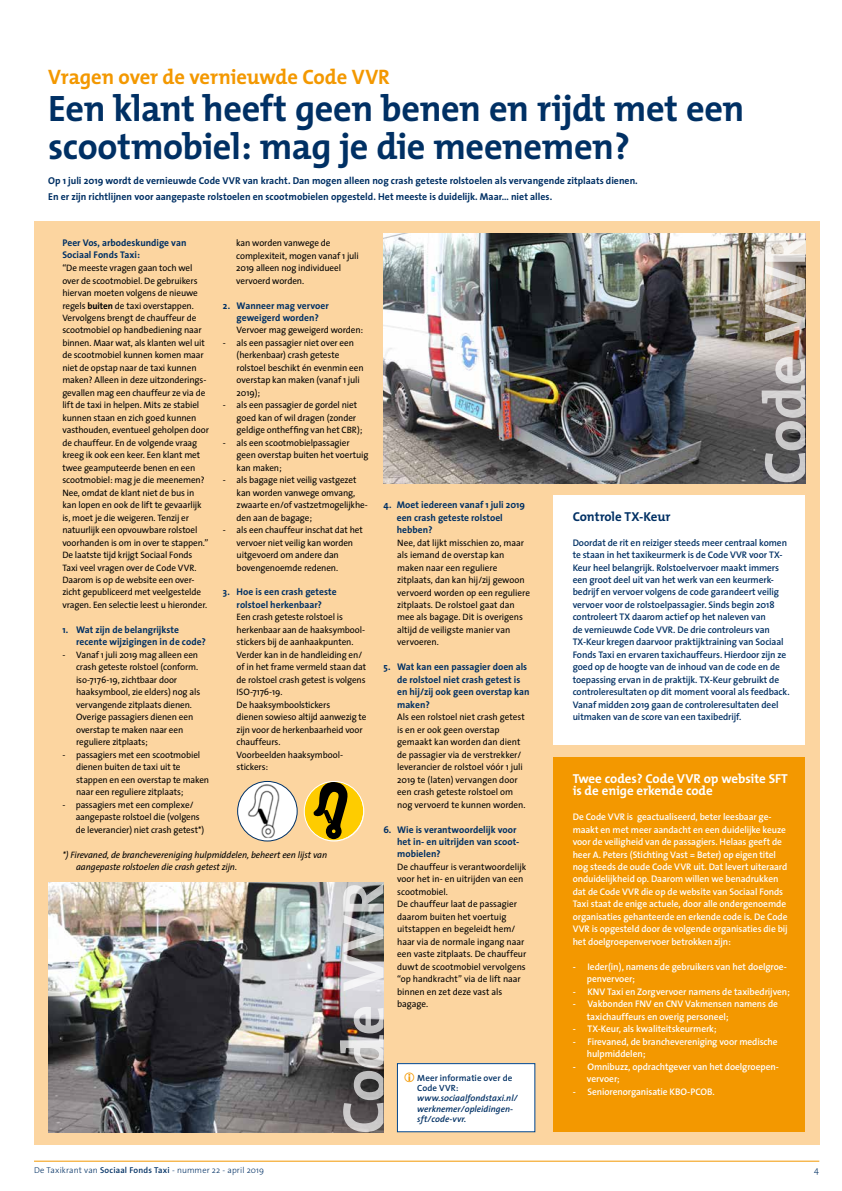
<style>
.page{position:relative;width:842px;height:1191px;background:#fff}
.page>*{position:absolute;margin:0;border:0;box-sizing:border-box;transform-origin:0 0}
.t1{font:700 37px/37.4px "The Mix";letter-spacing:-.01em;color:#003064}
.t2{font:700 21px "The Mix";letter-spacing:-.005em;color:#f39800}
.t3{font:700 13px/12.5px "The Mix";letter-spacing:-.005em;color:#fff}
.t4{font:700 13px "The Mix";letter-spacing:-.005em;color:#003064}
.t5{font:700 10px/16px "The Sans";color:#003064}
.t6{font:700 9.7px/12px "The Sans";color:#003064}
.t7{font:600 9.6px/12.5px "The Sans";letter-spacing:-.01em;color:#fff}
.t8{font:600 9.6px/12.5px "The Sans";letter-spacing:-.01em;color:#003064}
.t9{font:9.3px/12.5px "The Sans";letter-spacing:-.01em;color:#000}
.t10{font:italic 9.3px/12.5px "The Sans";letter-spacing:-.01em;color:#000}
.t11{font:italic 600 9px/10.2px "The Sans";letter-spacing:.005em;color:#003064}
.t12{font:600 9px/10.2px "The Sans";letter-spacing:.005em;color:#003064}
.t13{font:300 9px "The Sans";color:#003064}
.t14{font:300 8.5px "The Sans";letter-spacing:.02em;color:#003064}
.s1{font-weight:700}
.s2{font-weight:600}
</style>
<div class="page">
<hr style="left:34px;top:1160px;width:785px;height:1px;background:#f39800">
<div style="left:34px;top:221px;width:785px;height:923px;background:#fcd5a0"></div>
<div style="left:554px;top:495px;width:251px;height:250px;background:#fff"></div>
<div style="left:554px;top:757px;width:251px;height:375px;background:#f39800"></div>
<img style="left:48px;top:882px;width:335px;height:250px">
<img style="left:383px;top:234px;width:422px;height:249px">
<div style="left:238px;top:781px;width:59px;height:60px;background:#fff;border-radius:50%"></div>
<img style="left:243px;top:781px;width:45px;height:57px">
<div style="left:237px;top:781px;width:61px;height:60px;border:1px solid #003064;border-radius:50%"></div>
<svg style="left:340px;top:883px;width:43px;height:249px;background:#a2a1a2"></svg>
<img style="left:761px;top:234px;width:44px;height:248px">
<svg style="left:304px;top:781px;width:59px;height:59px"></svg>
<div style="left:304px;top:781px;width:60px;height:60px;border:1px solid #fff;border-radius:50%"></div>
<div style="left:397px;top:1063px;width:138px;height:68px;background:#fff"></div>
<div style="left:397px;top:1063px;width:138px;height:69px;border:1px solid #004489"></div>
<h2 class="t2" style="left:48px;top:59px;width:343px">Vragen over de vernieuwde Code VVR</h2>
<h1 class="t1" style="left:48px;top:89px;width:698px">Een klant heeft geen benen en rijdt met een scootmobiel: mag je die meenemen?</h1>
<p class="t5" style="left:48px;top:172px;width:591px">Op 1 juli 2019 wordt de vernieuwde Code VVR van kracht. Dan mogen alleen nog crash geteste rolstoelen als vervangende zitplaats dienen.<br>En er zijn richtlijnen voor aangepaste rolstoelen en scootmobielen opgesteld. Het meeste is duidelijk. Maar… niet alles.</p>
<p class="t6" style="left:62px;top:237px;width:126px">Peer Vos, arbodeskundige van<br>Sociaal Fonds Taxi:</p>
<p class="t9" style="left:62px;top:261px;width:148px">“De meeste vragen gaan toch wel over de scootmobiel. De gebruikers hiervan moeten volgens de nieuwe regels <span class="s1">buiten</span> de taxi overstappen.<br>Vervolgens brengt de chauffeur de scootmobiel op handbediening naar binnen. Maar wat, als klanten wel uit de scootmobiel kunnen komen maar niet de opstap naar de taxi kunnen maken? Alleen in deze uitzonderings&shy;gevallen mag een chauffeur ze via de lift de taxi in helpen. Mits ze stabiel kunnen staan en zich goed kunnen vasthouden, eventueel geholpen door de chauffeur. En de volgende vraag kreeg ik ook een keer. Een klant met twee geamputeerde benen en een scootmobiel: mag je die meenemen?<br>Nee, omdat de klant niet de bus in kan lopen en ook de lift te gevaarlijk is, moet je die weigeren. Tenzij er natuurlijk een opvouwbare rolstoel voorhanden is om in over te stappen.” De laatste tijd krijgt Sociaal Fonds Taxi veel vragen over de Code VVR.<br>Daarom is op de website een over&shy;zicht gepubliceerd met veelgestelde vragen. Een selectie leest u hieronder.</p>
<p class="t6" style="left:76px;top:623px;width:131px;text-indent:-14px">1. Wat zijn de belangrijkste recente wijzigingen in de code?</p>
<p class="t9" style="left:76px;top:648px;width:126px;text-indent:-14px">- Vanaf 1 juli 2019 mag alleen een crash geteste rolstoel (conform. iso-7176-19, zichtbaar door haaksymbool, zie elders) nog als vervangende zitplaats dienen.<br>Overige passagiers dienen een overstap te maken naar een reguliere zitplaats;</p>
<p class="t9" style="left:76px;top:748px;width:134px;text-indent:-14px">- passagiers met een scootmobiel dienen buiten de taxi uit te stappen en een overstap te maken naar een reguliere zitplaats;</p>
<p class="t9" style="left:76px;top:798px;width:130px;text-indent:-13px">- passagiers met een complexe/ aangepaste rolstoel die (volgens de leverancier) niet crash getest*)</p>
<p class="t9" style="left:236px;top:236px;width:124px">kan worden vanwege de complexiteit, mogen vanaf 1 juli<br>2019 alleen nog individueel vervoerd worden.</p>
<p class="t6" style="left:223px;top:299px;width:107px;text-align:center">2. Wanneer mag vervoer geweigerd worden?</p>
<p class="t9" style="left:237px;top:324px;width:128px">Vervoer mag geweigerd worden:</p>
<p class="t9" style="left:237px;top:336px;width:128px;text-indent:-14px">- als een passagier niet over een (herkenbaar) crash geteste rolstoel beschikt én evenmin een overstap kan maken (vanaf 1 juli<br>2019);</p>
<p class="t9" style="left:237px;top:399px;width:127px;text-indent:-14px">- als een passagier de gordel niet goed kan of wil dragen (zonder geldige ontheffing van het CBR);</p>
<p class="t9" style="left:237px;top:436px;width:133px;text-indent:-14px">- als een scootmobielpassagier geen overstap buiten het voertuig kan maken;</p>
<p class="t9" style="left:237px;top:473px;width:133px;text-indent:-14px">- als bagage niet veilig vastgezet kan worden vanwege omvang, zwaarte en/of vastzetmogelijkhe&shy;den aan de bagage;</p>
<p class="t9" style="left:237px;top:523px;width:128px;text-indent:-14px">- als een chauffeur inschat dat het vervoer niet veilig kan worden uitgevoerd om andere dan bovengenoemde redenen.</p>
<p class="t6" style="left:223px;top:586px;width:115px;text-align:center">3. Hoe is een crash geteste rolstoel herkenbaar?</p>
<p class="t9" style="left:237px;top:611px;width:131px">Een crash geteste rolstoel is herkenbaar aan de haaksymbool&shy;stickers bij de aanhaakpunten.<br>Verder kan in de handleiding en/ of in het frame vermeld staan dat de rolstoel crash getest is volgens<br>ISO-7176-19.<br>De haaksymboolstickers<br>dienen sowieso altijd aanwezig te zijn voor de herkenbaarheid voor chauffeurs.<br>Voorbeelden haaksymbool&shy;stickers:</p>
<p class="t10" style="left:76px;top:848px;width:253px;text-indent:-14px">*) Firevaned, de branchevereniging hulpmiddelen, beheert een lijst van aangepaste rolstoelen die crash getest zijn.</p>
<p class="t6" style="left:397px;top:498px;width:130px;line-height:12.5px;text-indent:-13px">4. Moet iedereen vanaf 1 juli 2019 een crash geteste rolstoel hebben?</p>
<p class="t9" style="left:397px;top:536px;width:134px">Nee, dat lijkt misschien zo, maar als iemand de overstap kan maken naar een reguliere zitplaats, dan kan hij/zij gewoon vervoerd worden op een reguliere zitplaats. De rolstoel gaat dan mee als bagage. Dit is overigens altijd de veiligste manier van vervoeren.</p>
<p class="t6" style="left:397px;top:660px;width:134px;line-height:12.5px;text-indent:-14px">5. Wat kan een passagier doen als de rolstoel niet crash getest is en hij/zij ook geen overstap kan maken?</p>
<p class="t9" style="left:397px;top:710px;width:130px">Als een rolstoel niet crash getest is en er ook geen overstap gemaakt kan worden dan dient de passagier via de verstrekker/ leverancier de rolstoel vóór 1 juli<br>2019 te (laten) vervangen door een crash geteste rolstoel om nog vervoerd te kunnen worden.</p>
<p class="t6" style="left:397px;top:823px;width:124px;text-indent:-14px">6. Wie is verantwoordelijk voor het in- en uitrijden van scoot&shy;mobielen?</p>
<p class="t9" style="left:397px;top:860px;width:131px">De chauffeur is verantwoordelijk voor het in- en uitrijden van een scootmobiel.<br>De chauffeur laat de passagier daarom buiten het voertuig uitstappen en begeleidt hem/ haar via de normale ingang naar een vaste zitplaats. De chauffeur duwt de scootmobiel vervolgens “op handkracht” via de lift naar binnen en zet deze vast als bagage.</p>
<p class="t12" style="left:417px;top:1072px;width:97px">Meer informatie over de<br>Code VVR:</p>
<p class="t11" style="left:417px;top:1093px;width:102px">www.sociaalfondstaxi.nl/ werknemer/opleidingen&shy;sft/code-vvr.</p>
<h3 class="t4" style="left:573px;top:505px;width:99px">Controle TX-Keur</h3>
<p class="t8" style="left:573px;top:536px;width:218px">Doordat de rit en reiziger steeds meer centraal komen te staan in het taxikeurmerk is de Code VVR voor TX-Keur heel belangrijk. Rolstoelvervoer maakt immers een groot deel uit van het werk van een keurmerk&shy;bedrijf en vervoer volgens de code garandeert veilig vervoer voor de rolstoelpassagier. Sinds begin 2018 controleert TX daarom actief op het naleven van<br>de vernieuwde Code VVR. De drie controleurs van TX-Keur kregen daarvoor praktijktraining van Sociaal Fonds Taxi en ervaren taxichauffeurs. Hierdoor zijn ze goed op de hoogte van de inhoud van de code en de toepassing ervan in de praktijk. TX-Keur gebruikt de controleresultaten op dit moment vooral als feedback.<br>Vanaf midden 2019 gaan de controleresultaten deel uitmaken van de score van een taxibedrijf.</p>
<h3 class="t3" style="left:573px;top:771px;width:217px">Twee codes? Code VVR op website SFT is de enige erkende code</h3>
<p class="t7" style="left:573px;top:810px;width:216px">De Code VVR is geactualiseerd, beter leesbaar ge&shy;maakt en met meer aandacht en een duidelijke keuze voor de veiligheid van de passagiers. Helaas geeft de heer A. Peters (Stichting Vast = Beter) op eigen titel nog steeds de oude Code VVR uit. Dat levert uiteraard onduidelijkheid op. Daarom willen we benadrukken dat de Code VVR die op de website van Sociaal Fonds Taxi staat de enige actuele, door alle ondergenoemde organisaties gehanteerde en erkende code is. De Code VVR is opgesteld door de volgende organisaties die bij het doelgroepenvervoer betrokken zijn:</p>
<p class="t7" style="left:587px;top:960px;width:201px;text-indent:-14px">- Ieder(in), namens de gebruikers van het doelgroe&shy;penvervoer;</p>
<p class="t7" style="left:573px;top:985px;width:219px">- KNV Taxi en Zorgvervoer namens de taxibedrijven;</p>
<p class="t7" style="left:587px;top:997px;width:193px;text-indent:-14px">- Vakbonden FNV en CNV Vakmensen namens de taxichauffeurs en overig personeel;</p>
<p class="t7" style="left:573px;top:1022px;width:145px">- TX-Keur, als kwaliteitskeurmerk;</p>
<p class="t7" style="left:587px;top:1035px;width:192px;text-indent:-14px">- Firevaned, de branchevereniging voor medische hulpmiddelen;</p>
<p class="t7" style="left:587px;top:1059px;width:194px;text-indent:-14px">- Omnibuzz, opdrachtgever van het doelgroepen&shy;vervoer;</p>
<p class="t7" style="left:573px;top:1084px;width:144px">- Seniorenorganisatie KBO-PCOB.</p>
<p class="t14" style="left:34px;top:1163px;width:232px">De Taxikrant van <span class="s2">Sociaal Fonds Taxi</span> - nummer 22 - april 2019</p>
<p class="t13" style="left:814px;top:1162px;width:6px">4</p>
</div>
